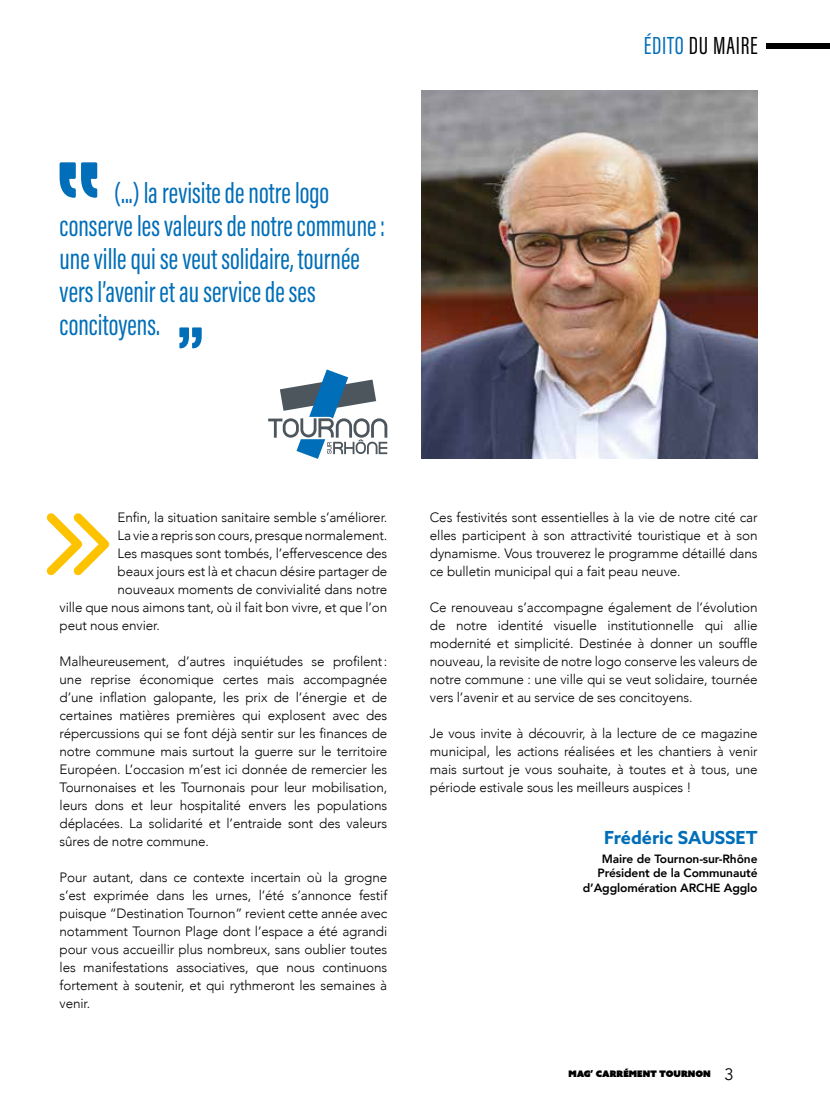
<style>
.page{position:relative;width:830px;height:1106px;background:#fff}
.page>*{position:absolute;margin:0;border:0;box-sizing:border-box;transform-origin:0 0}
.t1{font:30px/33px "Acumin Pro Extra Cond";color:#006eb8}
.t2{font:25.5px "Acumin Pro Extra Cond";letter-spacing:.03em;color:#000}
.t3{font:700 18px "Azo Sans";color:#006eb8}
.t4{font:300 13.5px/18px "Avenir";letter-spacing:-.01em;color:#000;text-align:justify}
.t5{font:800 12px/14.4px "Avenir";letter-spacing:-.01em;color:#000;text-align:right}
.t6{font:9px "Azo Sans Uber";color:#000}
.s1{color:#006eb8}
.s2{font-family:"Avenir";font-size:16.5px}
</style>
<div class="page">
<img style="left:421px;top:90px;width:336px;height:369px">
<div style="left:766px;top:43px;width:63px;height:6px;background:#000"></div>
<svg style="left:60px;top:162px;width:37px;height:36px"></svg>
<svg style="left:179px;top:327px;width:22px;height:21px"></svg>
<svg style="left:46px;top:513px;width:63px;height:62px"></svg>
<svg style="left:268px;top:369px;width:119px;height:90px"></svg>
<h1 class="t1" style="left:60px;top:176px;width:327px;text-indent:55px">(...) la revisite de notre logo conserve les valeurs de notre commune: une ville qui se veut solidaire, tournée vers l’avenir et au service de ses concitoyens.</h1>
<h2 class="t2" style="left:643px;top:30px;width:115px"><span class="s1">ÉDITO</span> DU MAIRE</h2>
<p class="t4" style="left:117px;top:508px;width:271px">Enfin, la situation sanitaire semble s’améliorer.</p>
<p class="t4" style="left:117px;top:526px;width:271px">La vie a repris son cours, presque normalement.</p>
<p class="t4" style="left:117px;top:544px;width:271px">Les masques sont tombés, l’effervescence des</p>
<p class="t4" style="left:117px;top:562px;width:271px">beaux jours est là et chacun désire partager de</p>
<p class="t4" style="left:117px;top:580px;width:271px">nouveaux moments de convivialité dans notre</p>
<p class="t4" style="left:60px;top:598px;width:329px">ville que nous aimons tant, où il fait bon vivre, et que l’on</p>
<p class="t4" style="left:60px;top:616px;width:102px">peut nous envier.</p>
<p class="t4" style="left:60px;top:652px;width:329px">Malheureusement, d’autres inquiétudes se profilent: une reprise économique certes mais accompagnée d’une inflation galopante, les prix de l’énergie et de certaines matières premières qui explosent avec des répercussions qui se font déjà sentir sur les finances de notre commune mais surtout la guerre sur le territoire Européen. L’occasion m’est ici donnée de remercier les Tournonaises et les Tournonais pour leur mobilisation, leurs dons et leur hospitalité envers les populations déplacées. La solidarité et l’entraide sont des valeurs sûres de notre commune.</p>
<p class="t4" style="left:60px;top:868px;width:329px">Pour autant, dans ce contexte incertain où la grogne s’est exprimée dans les urnes, l’été s’annonce festif puisque “Destination Tournon” revient cette année avec notamment Tournon Plage dont l’espace a été agrandi pour vous accueillir plus nombreux, sans oublier toutes les manifestations associatives, que nous continuons fortement à soutenir, et qui rythmeront les semaines à venir.</p>
<p class="t4" style="left:429px;top:508px;width:329px">Ces festivités sont essentielles à la vie de notre cité car elles participent à son attractivité touristique et à son dynamisme. Vous trouverez le programme détaillé dans ce bulletin municipal qui a fait peau neuve.</p>
<p class="t4" style="left:429px;top:598px;width:329px">Ce renouveau s’accompagne également de l’évolution de notre identité visuelle institutionnelle qui allie modernité et simplicité. Destinée à donner un souffle nouveau, la revisite de notre logo conserve les valeurs de notre commune : une ville qui se veut solidaire, tournée vers l’avenir et au service de ses concitoyens.</p>
<p class="t4" style="left:429px;top:724px;width:329px">Je vous invite à découvrir, à la lecture de ce magazine municipal, les actions réalisées et les chantiers à venir mais surtout je vous souhaite, à toutes et à tous, une période estivale sous les meilleurs auspices !</p>
<h3 class="t3" style="left:604px;top:825px;width:155px">Frédéric SAUSSET</h3>
<p class="t5" style="left:582px;top:851px;width:176px">Maire de Tournon-sur-Rhône<br>Président de la Communauté d’Agglomération ARCHE Agglo</p>
<p class="t6" style="left:568px;top:1067px;width:167px">MAG’ CARRÉMENT TOURNON <span class="s2">3</span></p>
</div>
